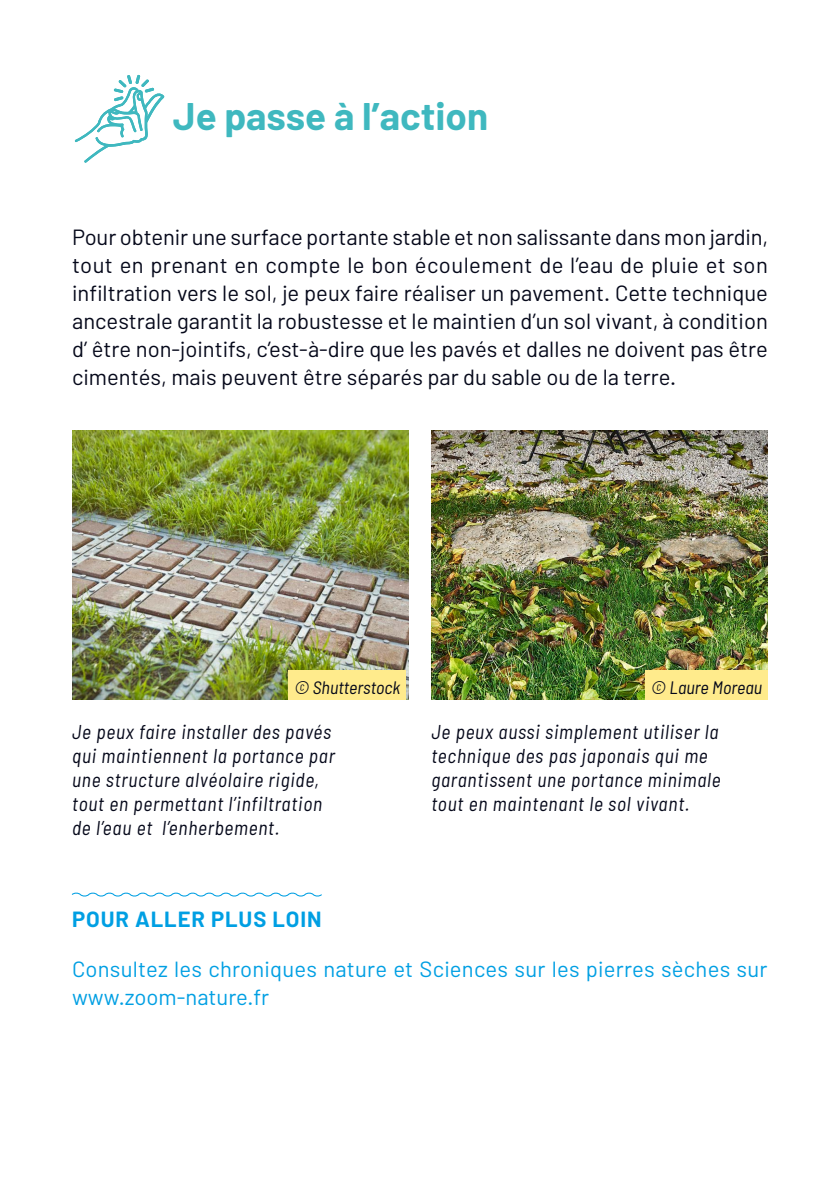
<style>
.page{position:relative;width:840px;height:1191px;background:#fff}
.page>*{position:absolute;margin:0;border:0;box-sizing:border-box;transform-origin:0 0}
.t1{font:700 38.6px "Barlow";color:#3fb8bf}
.t2{font:22px/28px "Barlow";color:#05081a;text-align:justify}
.t3{font:22px/28px "Barlow";letter-spacing:.01em;color:#009fe3}
.t4{font:700 22px "Barlow";letter-spacing:.04em;color:#009fe3}
.t5{font:italic semi-condensed 20px/24px "Barlow";letter-spacing:.04em;color:#05081a}
.t6{font:italic semi-condensed 18px "Barlow";color:#05081a}
</style>
<div class="page">
<svg style="left:75px;top:75px;width:89px;height:88px"></svg>
<img style="left:72px;top:430px;width:336px;height:269px">
<img style="left:431px;top:430px;width:336px;height:269px">
<svg style="left:71px;top:892px;width:251px;height:5px"></svg>
<div style="left:645px;top:670px;width:122px;height:29px;background:#ffeb8c"></div>
<div style="left:288px;top:670px;width:118px;height:29px;background:#ffeb8c"></div>
<h1 class="t1" style="left:173px;top:93px;width:316px">Je passe à l’action</h1>
<p class="t2" style="left:72px;top:222px;width:697px">Pour obtenir une surface portante stable et non salissante dans mon jardin, tout en prenant en compte le bon écoulement de l’eau de pluie et son infiltration vers le sol, je peux faire réaliser un pavement. Cette technique ancestrale garantit la robustesse et le maintien d’un sol vivant, à condition d’ être non-jointifs, c’est-à-dire que les pavés et dalles ne doivent pas être cimentés, mais peuvent être séparés par du sable ou de la terre.</p>
<p class="t6" style="left:294px;top:674px;width:107px">© Shutterstock</p>
<p class="t6" style="left:651px;top:674px;width:112px">© Laure Moreau</p>
<p class="t5" style="left:72px;top:718px;width:264px">Je peux faire installer des pavés qui maintiennent la portance par une structure alvéolaire rigide, tout en permettant l’infiltration de l’eau et l’enherbement.</p>
<p class="t5" style="left:431px;top:718px;width:291px">Je peux aussi simplement utiliser la technique des pas japonais qui me garantissent une portance minimale tout en maintenant le sol vivant.</p>
<p class="t4" style="left:72px;top:905px;width:251px">POUR ALLER PLUS LOIN</p>
<p class="t3" style="left:72px;top:954px;width:696px">Consultez les chroniques nature et Sciences sur les pierres sèches sur www.zoom-nature.fr</p>
</div>
